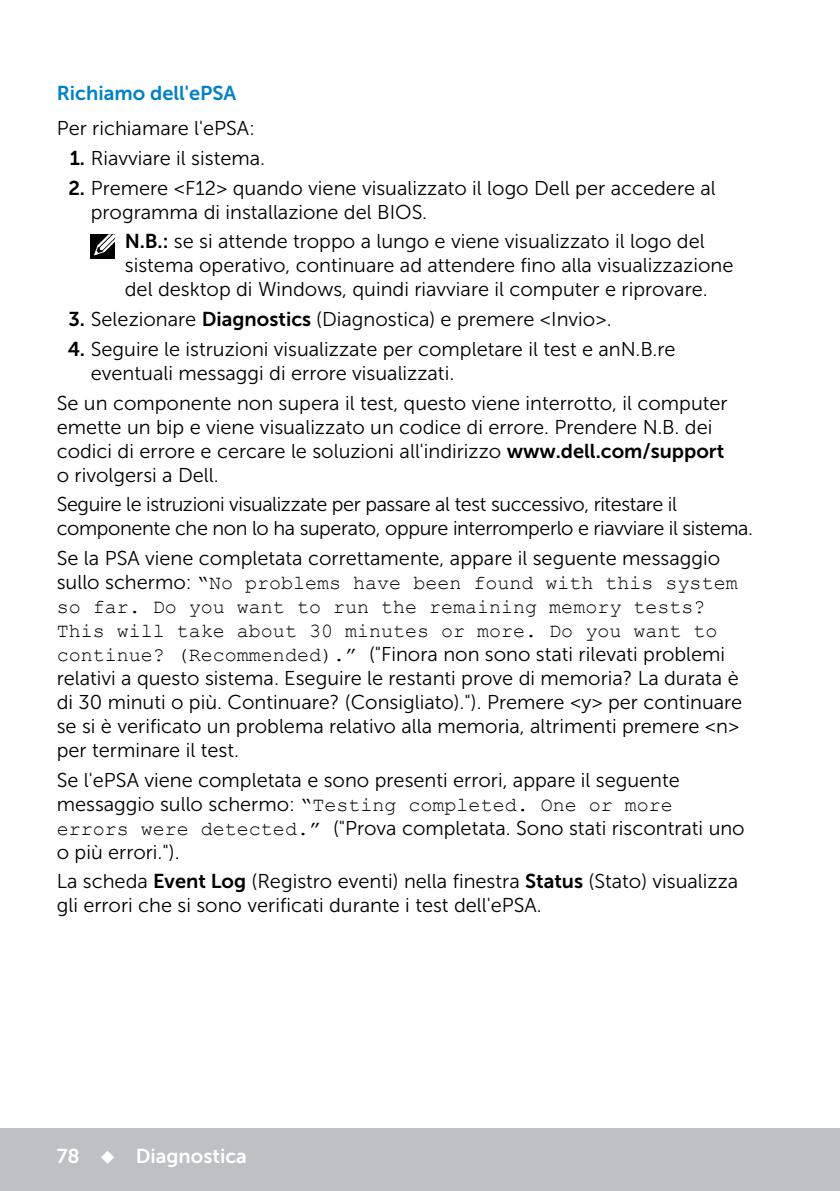
<style>
.page{position:relative;width:840px;height:1191px;background:#fff}
.page>*{position:absolute;margin:0;border:0;box-sizing:border-box;transform-origin:0 0}
.Paragraph{font:20px/24px "Museo Sans For Dell 300";color:#000}
.Note_indent{font:20px/24px "Museo Sans For Dell 300";color:#000}
.Paragraph-2{font:20px/24px "Museo Sans For Dell 300";letter-spacing:-.02em;color:#000}
.Head3{font:20px "Museo Sans For Dell 700";color:#0081c6}
.t1{font:20px "Museo Sans For Dell 700";color:#fff}
.s1{font-family:"Museo Sans For Dell 700"}
.s2{font-family:"Courier New"}
</style>
<div class="page">
<div style="left:0;top:1128px;width:839px;height:63px;background:#bec0c2"></div>
<div style="left:91px;top:234px;width:24px;height:25px;background:#000"></div>
<svg style="left:94px;top:234px;width:21px;height:22px"></svg>
<p class="Head3" style="left:57px;top:82px;width:181px">Richiamo dell'ePSA</p>
<p class="Paragraph" style="left:57px;top:117px;width:200px">Per richiamare l'ePSA:</p>
<p class="Paragraph" style="left:70px;top:146px;width:197px"><span class="s1">1.</span> Riavviare il sistema.</p>
<p class="Paragraph" style="left:91px;top:176px;width:626px;text-indent:-22px"><span class="s1">2.</span> Premere &lt;F12&gt; quando viene visualizzato il logo Dell per accedere al programma di installazione del BIOS.</p>
<p class="Note_indent" style="left:125px;top:230px;width:609px"><span class="s1">N.B.:</span> se si attende troppo a lungo e viene visualizzato il logo del sistema operativo, continuare ad attendere fino alla visualizzazione del desktop di Windows, quindi riavviare il computer e riprovare.</p>
<p class="Paragraph" style="left:69px;top:307px;width:544px"><span class="s1">3.</span> Selezionare <span class="s1">Diagnostics</span> (Diagnostica) e premere &lt;Invio&gt;.</p>
<p class="Paragraph" style="left:91px;top:337px;width:586px;text-indent:-23px"><span class="s1">4.</span> Seguire le istruzioni visualizzate per completare il test e anN.B.re eventuali messaggi di errore visualizzati.</p>
<p class="Paragraph" style="left:57px;top:391px;width:672px">Se un componente non supera il test, questo viene interrotto, il computer emette un bip e viene visualizzato un codice di errore. Prendere N.B. dei codici di errore e cercare le soluzioni all'indirizzo <span class="s1">www.dell.com/support </span>o rivolgersi a Dell.</p>
<p class="Paragraph-2" style="left:57px;top:492px;width:697px">Seguire le istruzioni visualizzate per passare al test successivo, ritestare il componente che non lo ha superato, oppure interromperlo e riavviare il sistema.</p>
<p class="Paragraph" style="left:57px;top:546px;width:686px">Se la PSA viene completata correttamente, appare il seguente messaggio sullo schermo: <span class="s2">“No problems have been found with this system so far. Do you want to run the remaining memory tests?<br>This will take about 30 minutes or more. Do you want to continue? (Recommended).”</span> ("Finora non sono stati rilevati problemi relativi a questo sistema. Eseguire le restanti prove di memoria? La durata è di 30 minuti o più. Continuare? (Consigliato)."). Premere &lt;y&gt; per continuare se si è verificato un problema relativo alla memoria, altrimenti premere &lt;n&gt; per terminare il test.</p>
<p class="Paragraph" style="left:57px;top:768px;width:689px">Se l'ePSA viene completata e sono presenti errori, appare il seguente messaggio sullo schermo: <span class="s2">“Testing completed. One or more errors were detected.”</span> ("Prova completata. Sono stati riscontrati uno o più errori.").</p>
<p class="Paragraph" style="left:57px;top:869px;width:682px">La scheda <span class="s1">Event Log</span> (Registro eventi) nella finestra <span class="s1">Status</span> (Stato) visualizza gli errori che si sono verificati durante i test dell'ePSA.</p>
<p class="t1" style="left:57px;top:1144px;width:192px">78 ◆ Diagnostica</p>
</div>
